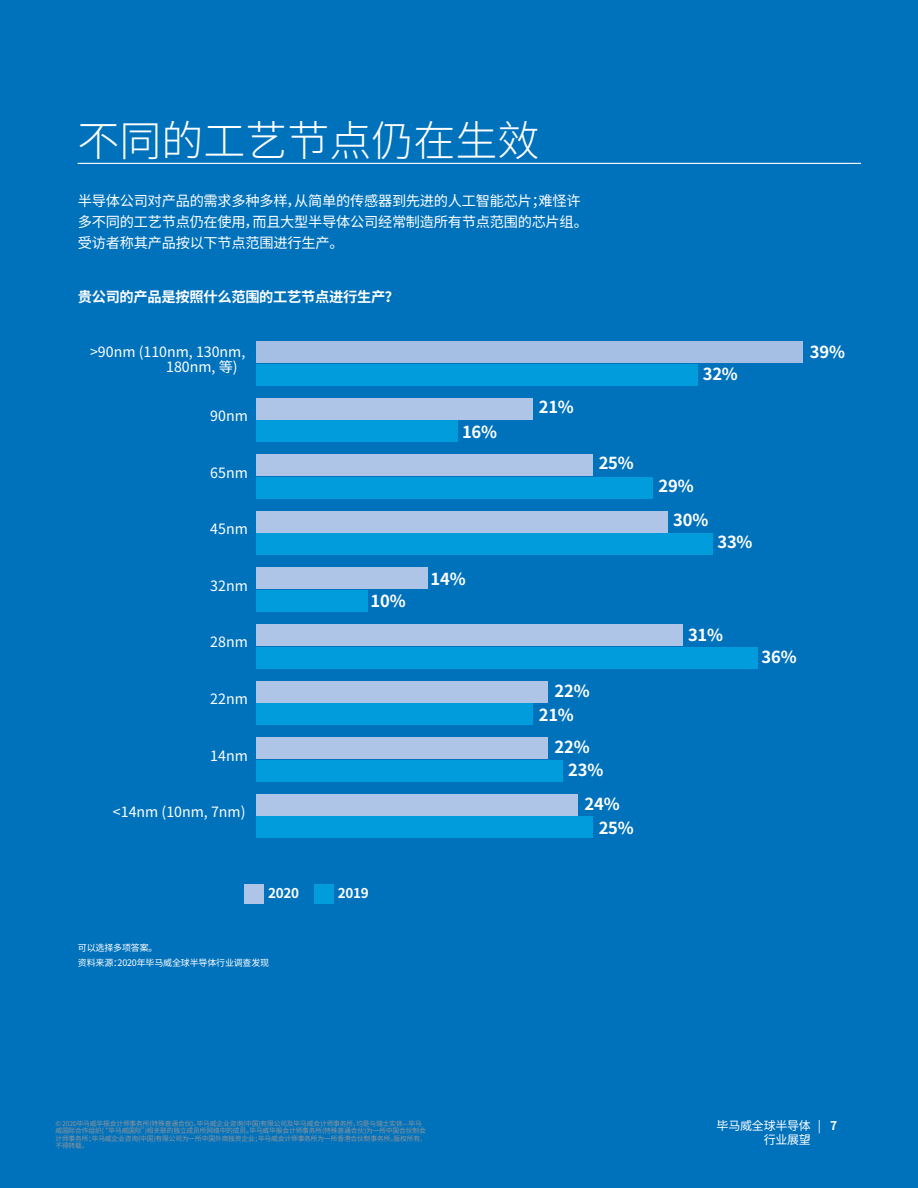
<style>
.page{position:relative;width:918px;height:1188px;background:#0072bc}
.page>*{position:absolute;margin:0;border:0;box-sizing:border-box;transform-origin:0 0}
.t1{font:300 42px "Noto Sans CJ Ksc";color:#fff}
.t2{font:700 16.5px/23.5px "Noto Sans CJ Ksc";letter-spacing:-.01em;color:#fff}
.t3{font:14.25px/21px "Noto Sans CJ Ksc";letter-spacing:-.02em;color:#fff}
.t4{font:14.25px/15.8px "Noto Sans CJ Ksc";color:#fff}
.t5{font:700 14.25px "Noto Sans CJ Ksc";letter-spacing:-.02em;color:#fff}
.t6{font:700 13.5px "Noto Sans CJ Ksc";letter-spacing:-.02em;color:#fff}
.t7{font:12px/13.5px "Noto Sans CJ Ksc";letter-spacing:-.02em;color:#fff}
.t8{font:700 12px "Noto Sans CJ Ksc";color:#fff}
.t9{font:9px/15.5px "Noto Sans CJ Ksc";letter-spacing:-.02em;color:#fff}
.t10{font:6.75px/7.5px "Noto Sans CJ Ksc";letter-spacing:-.02em;color:#939598}
</style>
<div class="page">
<div style="left:256px;top:364px;width:442px;height:21px;background:#009cdc"></div>
<div style="left:256px;top:421px;width:202px;height:21px;background:#009cdc"></div>
<div style="left:256px;top:477px;width:397px;height:22px;background:#009cdc"></div>
<div style="left:256px;top:534px;width:457px;height:21px;background:#009cdc"></div>
<div style="left:256px;top:590px;width:112px;height:22px;background:#009cdc"></div>
<div style="left:256px;top:647px;width:502px;height:21px;background:#009cdc"></div>
<div style="left:256px;top:703px;width:277px;height:22px;background:#009cdc"></div>
<div style="left:256px;top:760px;width:307px;height:22px;background:#009cdc"></div>
<div style="left:256px;top:817px;width:337px;height:21px;background:#009cdc"></div>
<div style="left:256px;top:341px;width:547px;height:22px;background:#a5bfe4"></div>
<div style="left:256px;top:398px;width:277px;height:21px;background:#aec5e7"></div>
<div style="left:256px;top:454px;width:337px;height:22px;background:#aec5e7"></div>
<div style="left:256px;top:511px;width:412px;height:22px;background:#aec5e7"></div>
<div style="left:256px;top:568px;width:172px;height:21px;background:#aec5e7"></div>
<div style="left:256px;top:624px;width:427px;height:22px;background:#aec5e7"></div>
<div style="left:256px;top:681px;width:292px;height:21px;background:#aec5e7"></div>
<div style="left:256px;top:737px;width:292px;height:22px;background:#aec5e7"></div>
<div style="left:256px;top:794px;width:322px;height:22px;background:#aec5e7"></div>
<div style="left:244px;top:885px;width:19px;height:19px;background:#aec5e7"></div>
<div style="left:314px;top:885px;width:19px;height:19px;background:#009cdc"></div>
<hr style="left:78px;top:163px;width:783px;height:1px;background:#fff">
<h1 class="t1" style="left:78px;top:117px;width:464px">不同的工艺节点仍在生效</h1>
<h3 class="t3" style="left:78px;top:191px;width:512px">半导体公司对产品的需求多种多样，从简单的传感器到先进的人工智能芯片；难怪许多不同的工艺节点仍在使用，而且大型半导体公司经常制造所有节点范围的芯片组。受访者称其产品按以下节点范围进行生产。</h3>
<h3 class="t5" style="left:78px;top:289px;width:323px">贵公司的产品是按照什么范围的工艺节点进行生产？</h3>
<h3 class="t4" style="left:166px;top:344px;width:81px;text-indent:-76px">&gt;90nm (110nm, 130nm,<br>180nm, 等)</h3>
<h2 class="t2" style="left:810px;top:340px;width:37px">39%</h2>
<h2 class="t2" style="left:703px;top:362px;width:37px">32%</h2>
<h3 class="t3" style="left:210px;top:406px;width:39px">90nm</h3>
<h3 class="t3" style="left:210px;top:462px;width:39px">65nm</h3>
<h3 class="t3" style="left:210px;top:519px;width:39px">45nm</h3>
<h3 class="t3" style="left:210px;top:575px;width:39px">32nm</h3>
<h3 class="t3" style="left:210px;top:632px;width:39px">28nm</h3>
<h3 class="t3" style="left:210px;top:689px;width:39px">22nm</h3>
<h3 class="t3" style="left:210px;top:745px;width:39px">14nm</h3>
<h3 class="t4" style="left:113px;top:804px;width:134px">&lt;14nm (10nm, 7nm)</h3>
<h2 class="t2" style="left:462px;top:421px;width:37px">16%</h2>
<h2 class="t2" style="left:371px;top:589px;width:37px">10%</h2>
<h2 class="t2" style="left:430px;top:567px;width:37px">14%</h2>
<h3 class="t6" style="left:268px;top:885px;width:32px">2020</h3>
<h3 class="t6" style="left:338px;top:885px;width:32px">2019</h3>
<h3 class="t9" style="left:78px;top:940px;width:193px">可以选择多项答案。<br>资料来源：2020年毕马威全球半导体行业调查发现</h3>
<h2 class="t2" style="left:539px;top:396px;width:37px">21%</h2>
<h2 class="t2" style="left:599px;top:451px;width:37px">25%</h2>
<h2 class="t2" style="left:673px;top:470px;width:37px;line-height:33.6px;text-indent:-15px">29%<br>30%</h2>
<h2 class="t2" style="left:717px;top:530px;width:37px">33%</h2>
<h2 class="t2" style="left:539px;top:679px;width:52px;text-indent:16px">22%<br>21%</h2>
<h2 class="t2" style="left:568px;top:735px;width:37px;text-indent:-14px">22%<br>23%</h2>
<h2 class="t2" style="left:599px;top:793px;width:37px;text-indent:-14px">24%<br>25%</h2>
<h2 class="t2" style="left:688px;top:624px;width:37px">31%</h2>
<h2 class="t2" style="left:762px;top:646px;width:37px">36%</h2>
<p class="t10" style="left:55px;top:1120px;width:372px">© 2020毕马威华振会计师事务所(特殊普通合伙)、毕马威企业咨询(中国)有限公司及毕马威会计师事务所，均是与瑞士实体—毕马威国际合作组织( “毕马威国际”)相关联的独立成员所网络中的成员。毕马威华振会计师事务所(特殊普通合伙)为一所中国合伙制会计师事务所；毕马威企业咨询(中国)有限公司为一所中国外商独资企业；毕马威会计师事务所为一所香港合伙制事务所。版权所有，不得转载。</p>
<h3 class="t7" style="left:764px;top:1119px;width:59px;text-indent:-47px">毕马威全球半导体 |行业展望</h3>
<h3 class="t8" style="left:830px;top:1119px;width:9px">7</h3>
</div>
